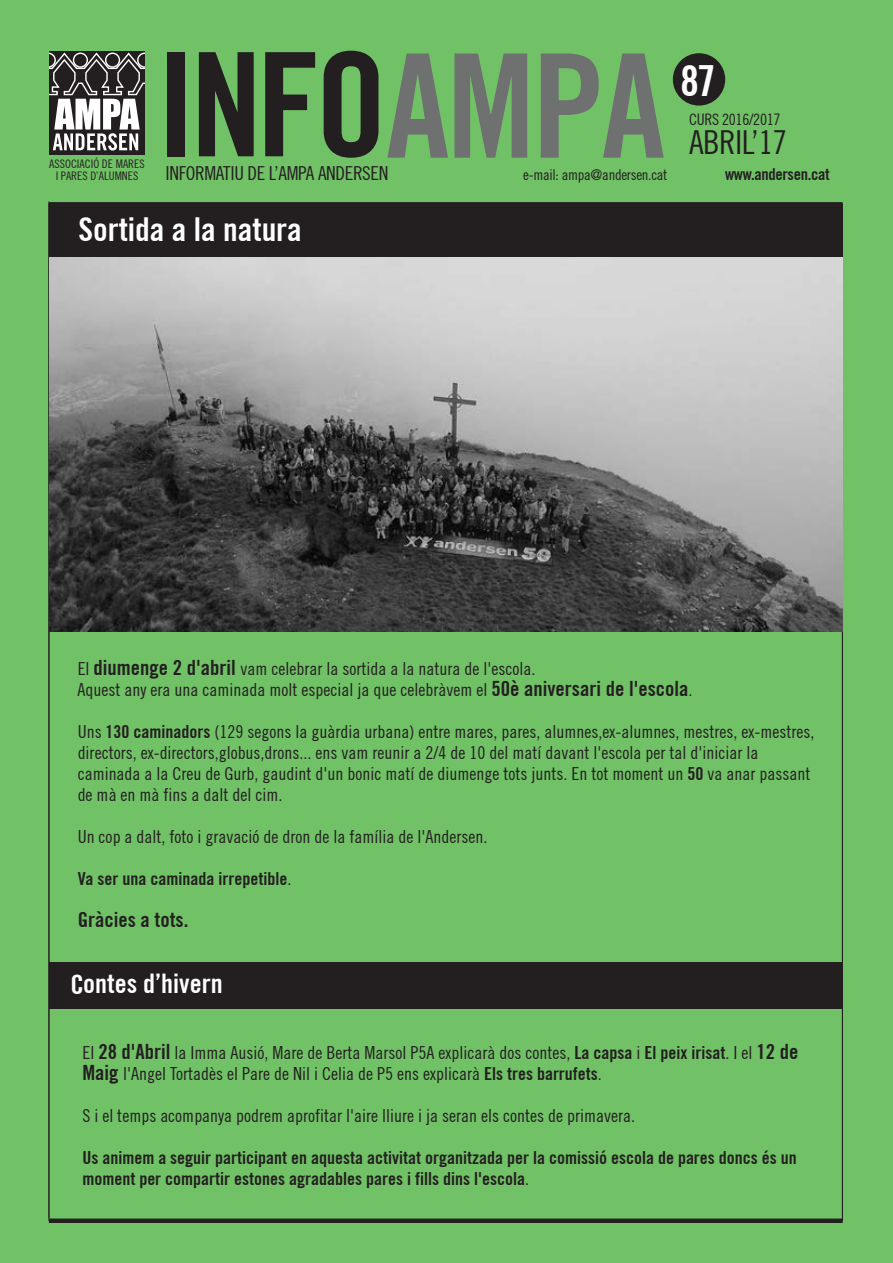
<style>
.page{position:relative;width:893px;height:1263px;background:#71c167}
.page>*{position:absolute;margin:0;border:0;box-sizing:border-box;transform-origin:0 0}
.t1{font:700 condensed 144.3px "Trade Gothic No.20";color:#231f20}
.t2{font:700 condensed 42.9px "Trade Gothic No.20";color:#fff}
.t3{font:condensed 33.15px "Trade Gothic No.18";letter-spacing:-.02em;color:#231f20}
.t4{font:700 condensed 33px "Trade Gothic No.20";color:#fff}
.t5{font:700 condensed 27px "Trade Gothic No.20";color:#fff}
.t6{font:700 condensed 21px "Trade Gothic No.20";color:#231f20}
.t7{font:condensed 19.35px "Trade Gothic No.18";letter-spacing:-.02em;color:#231f20}
.t8{font:condensed 18px/21px "Trade Gothic No.18";color:#231f20}
.t9{font:700 condensed 18px/21px "Trade Gothic No.20";color:#231f20}
.t10{font:700 condensed 16.5px "Trade Gothic No.20";letter-spacing:-.02em;color:#231f20}
.t11{font:condensed 15.9px "Trade Gothic No.18";letter-spacing:-.02em;color:#231f20}
.t12{font:condensed 15px "Trade Gothic No.18";letter-spacing:-.02em;color:#231f20}
.t13{font:condensed 11.85px/12px "Trade Gothic No.18";color:#231f20;text-align:center}
.s1{font-family:"Trade Gothic No.20";font-weight:700;font-size:21px}
.s2{font-family:"Trade Gothic No.20";font-weight:700}
.s3{font-family:"Trade Gothic No.18";font-weight:400}
</style>
<div class="page">
<svg style="left:387px;top:53px;width:61px;height:105px"></svg>
<svg style="left:454px;top:53px;width:73px;height:105px"></svg>
<svg style="left:541px;top:53px;width:123px;height:105px"></svg>
<div style="left:673px;top:53px;width:52px;height:53px;background:#231f20;border-radius:50%"></div>
<div style="left:49px;top:51px;width:96px;height:104px;background:#231f20"></div>
<svg style="left:49px;top:52px;width:96px;height:99px"></svg>
<hr style="left:49px;top:201px;width:1px;height:1017px;background:#231f20">
<div style="left:49px;top:204px;width:793px;height:54px;background:#231f20"></div>
<div style="left:49px;top:202px;width:793px;height:5px;background:#231f20"></div>
<hr style="left:842px;top:203px;width:1px;height:1018px;background:#231f20">
<hr style="left:49px;top:1219px;width:793px;height:4px;background:#231f20">
<hr style="left:49px;top:203px;width:1px;height:1018px;background:#231f20">
<div style="left:49px;top:962px;width:793px;height:46px;background:#231f20"></div>
<img style="left:49px;top:258px;width:793px;height:373px">
<h1 class="t1" style="left:156px;top:17px;width:233px">INFO</h1>
<h2 class="t2" style="left:680px;top:54px;width:37px">87</h2>
<p class="t11" style="left:689px;top:110px;width:93px">CURS 2016/2017</p>
<h3 class="t3" style="left:689px;top:122px;width:99px">ABRIL’17</h3>
<p class="t13" style="left:49px;top:158px;width:97px">ASSOCIACIÓ DE MARES<br>I PARES D’ALUMNES</p>
<p class="t10" style="left:725px;top:164px;width:106px">www.andersen.cat</p>
<h3 class="t4" style="left:78px;top:209px;width:225px">Sortida a la natura</h3>
<p class="t7" style="left:166px;top:162px;width:224px">INFORMATIU DE L’AMPA ANDERSEN</p>
<p class="t12" style="left:523px;top:166px;width:146px">e-mail: ampa@andersen.cat</p>
<p class="t8" style="left:78px;top:658px;width:616px">El <span class="s1">diumenge 2 d'abril</span> vam celebrar la sortida a la natura de l'escola.<br>Aquest any era una caminada molt especial ja que celebràvem el <span class="s1">50è aniversari de l'escola</span>.</p>
<p class="t8" style="left:78px;top:721px;width:738px">Uns <span class="s2">130 caminadors</span> (129 segons la guàrdia urbana) entre mares, pares, alumnes,ex-alumnes, mestres, ex-mestres, directors, ex-directors,globus,drons... ens vam reunir a 2/4 de 10 del matí davant l'escola per tal d'iniciar la caminada a la Creu de Gurb, gaudint d'un bonic matí de diumenge tots junts. En tot moment un <span class="s2">50</span> va anar passant de mà en mà fins a dalt del cim.</p>
<p class="t8" style="left:78px;top:826px;width:411px">Un cop a dalt, foto i gravació de dron de la família de l'Andersen.</p>
<p class="t9" style="left:78px;top:868px;width:215px">Va ser una caminada irrepetible<span class="s3">.</span></p>
<p class="t6" style="left:78px;top:907px;width:112px">Gràcies a tots.</p>
<h3 class="t5" style="left:70px;top:967px;width:154px">Contes d’hivern</h3>
<p class="t8" style="left:82px;top:1042px;width:717px">El <span class="s1">28 d'Abril</span> la Imma Ausió, Mare de Berta Marsol P5A explicarà dos contes, <span class="s2">La capsa</span> i <span class="s2">El peix irisat</span>. I el <span class="s1">12 de<br>Maig</span> l'Angel Tortadès el Pare de Nil i Celia de P5 ens explicarà <span class="s2">Els tres barrufets</span>.</p>
<p class="t8" style="left:82px;top:1105px;width:554px">S i el temps acompanya podrem aprofitar l'aire lliure i ja seran els contes de primavera.</p>
<p class="t9" style="left:82px;top:1147px;width:716px">Us animem a seguir participant en aquesta activitat organitzada per la comissió escola de pares doncs és un moment per compartir estones agradables pares i fills dins l'escola<span class="s3">.</span></p>
</div>
